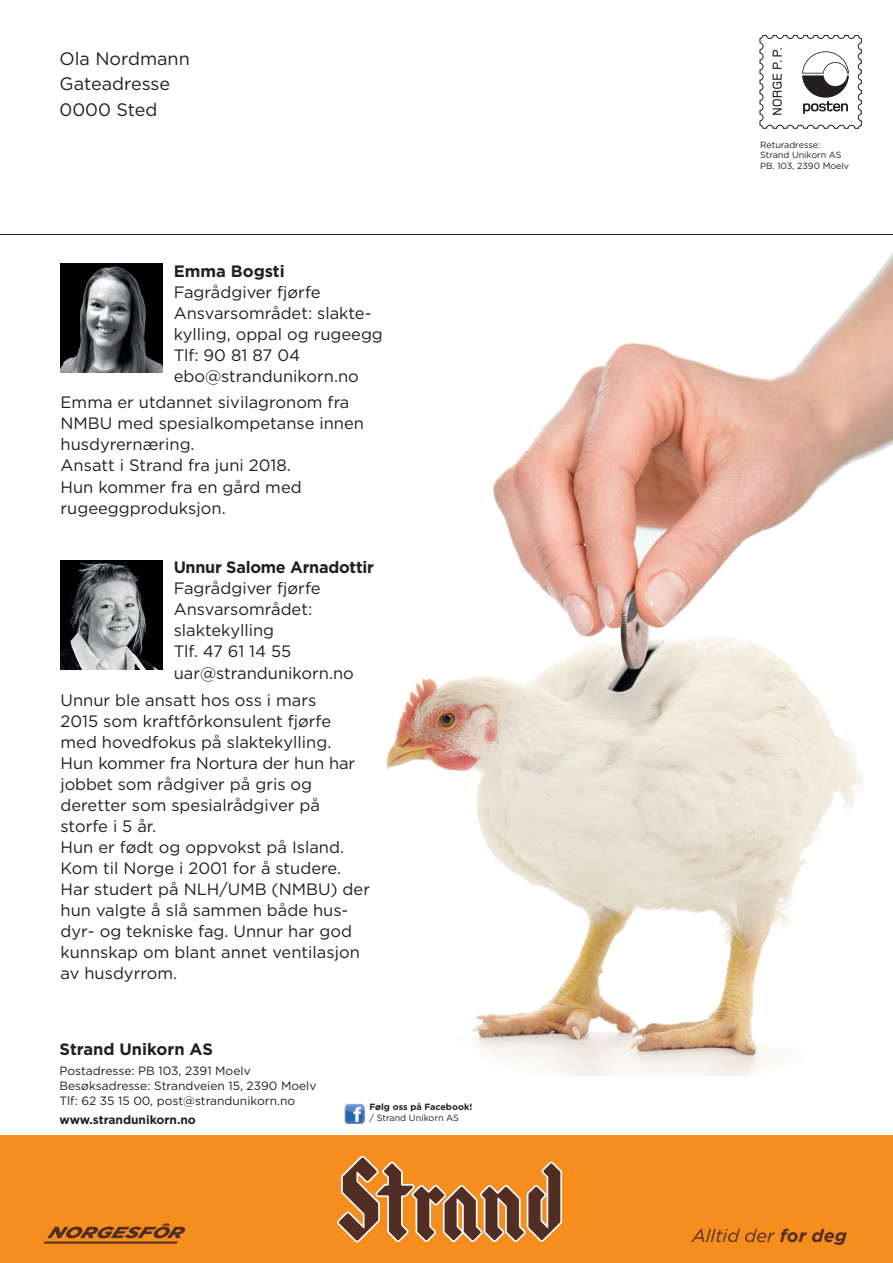
<style>
.page{position:relative;width:893px;height:1263px;background:#fff}
.page>*{position:absolute;margin:0;border:0;box-sizing:border-box;transform-origin:0 0}
.t1{font:18px/25.5px "Gotham";color:#231f20}
.t2{font:italic 18px "Gotham";color:#522d24}
.t3{font:16.5px/21px "Gotham";color:#231f20}
.t4{font:700 16.5px "Gotham";letter-spacing:-.015em;color:#231f20}
.t5{font:12px/15px "Gotham";color:#231f20}
.t6{font:700 12px "Gotham";color:#231f20}
.t7{font:9px/10.8px "Gotham";letter-spacing:-.005em;color:#231f20}
.t8{font:700 9px "Gotham";color:#231f20}
.s1{font-weight:700}
</style>
<div class="page">
<img style="left:386px;top:343px;width:356px;height:521px">
<img style="left:742px;top:252px;width:151px;height:824px">
<img style="left:475px;top:864px;width:66px;height:160px">
<img style="left:541px;top:864px;width:202px;height:212px">
<img style="left:472px;top:1024px;width:117px;height:52px">
<div style="left:0;top:1135px;width:893px;height:128px;background:#f68e1e"></div>
<svg style="left:337px;top:1156px;width:225px;height:86px"></svg>
<img style="left:344px;top:1103px;width:20px;height:21px">
<svg style="left:44px;top:1223px;width:141px;height:20px"></svg>
<img style="left:61px;top:264px;width:101px;height:109px">
<img style="left:61px;top:560px;width:101px;height:109px">
<svg style="left:760px;top:35px;width:102px;height:94px"></svg>
<hr style="left:0;top:234px;width:893px;height:1px;background:#231f20">
<p class="t1" style="left:60px;top:45px;width:132px">Ola Nordmann<br>Gateadresse<br>0000 Sted</p>
<p class="t4" style="left:174px;top:260px;width:113px">Emma Bogsti</p>
<p class="t3" style="left:174px;top:281px;width:211px">Fagrådgiver fjørfe<br>Ansvarsområdet: slakte&shy;kylling, oppal og rugeegg<br>Tlf: 90 81 87 04 ebo@strandunikorn.no</p>
<p class="t3" style="left:61px;top:392px;width:305px">Emma er utdannet sivilagronom fra<br>NMBU med spesialkompetanse innen husdyrernæring.<br>Ansatt i Strand fra juni 2018.<br>Hun kommer fra en gård med rugeeggproduksjon.</p>
<p class="t4" style="left:174px;top:557px;width:202px">Unnur Salome Arnadottir</p>
<p class="t3" style="left:174px;top:578px;width:182px">Fagrådgiver fjørfe<br>Ansvarsområdet: slaktekylling<br>Tlf. 47 61 14 55 uar@strandunikorn.no</p>
<p class="t3" style="left:61px;top:689px;width:311px">Unnur ble ansatt hos oss i mars<br>2015 som kraftfôrkonsulent fjørfe med hovedfokus på slaktekylling.<br>Hun kommer fra Nortura der hun har jobbet som rådgiver på gris og deretter som spesialrådgiver på storfe i 5 år.<br>Hun er født og oppvokst på Island.<br>Kom til Norge i 2001 for å studere.<br>Har studert på NLH/UMB (NMBU) der hun valgte å slå sammen både hus&shy;dyr- og tekniske fag. Unnur har god kunnskap om blant annet ventilasjon av husdyrrom.</p>
<p class="t4" style="left:60px;top:1038px;width:155px">Strand Unikorn AS</p>
<p class="t5" style="left:60px;top:1062px;width:258px">Postadresse: PB 103, 2391 Moelv<br>Besøksadresse: Strandveien 15, 2390 Moelv<br>Tlf: 62 35 15 00, post@strandunikorn.no</p>
<p class="t6" style="left:60px;top:1112px;width:138px">www.strandunikorn.no</p>
<p class="t8" style="left:369px;top:1101px;width:104px">Følg oss på Facebook!</p>
<p class="t7" style="left:369px;top:1112px;width:91px">/ Strand Unikorn AS</p>
<p class="t7" style="left:760px;top:139px;width:91px">Returadresse:<br>Strand Unikorn AS<br>PB. 103, 2390 Moelv</p>
<p class="t2" style="left:692px;top:1224px;width:156px">Alltid der <span class="s1">for deg</span></p>
</div>
